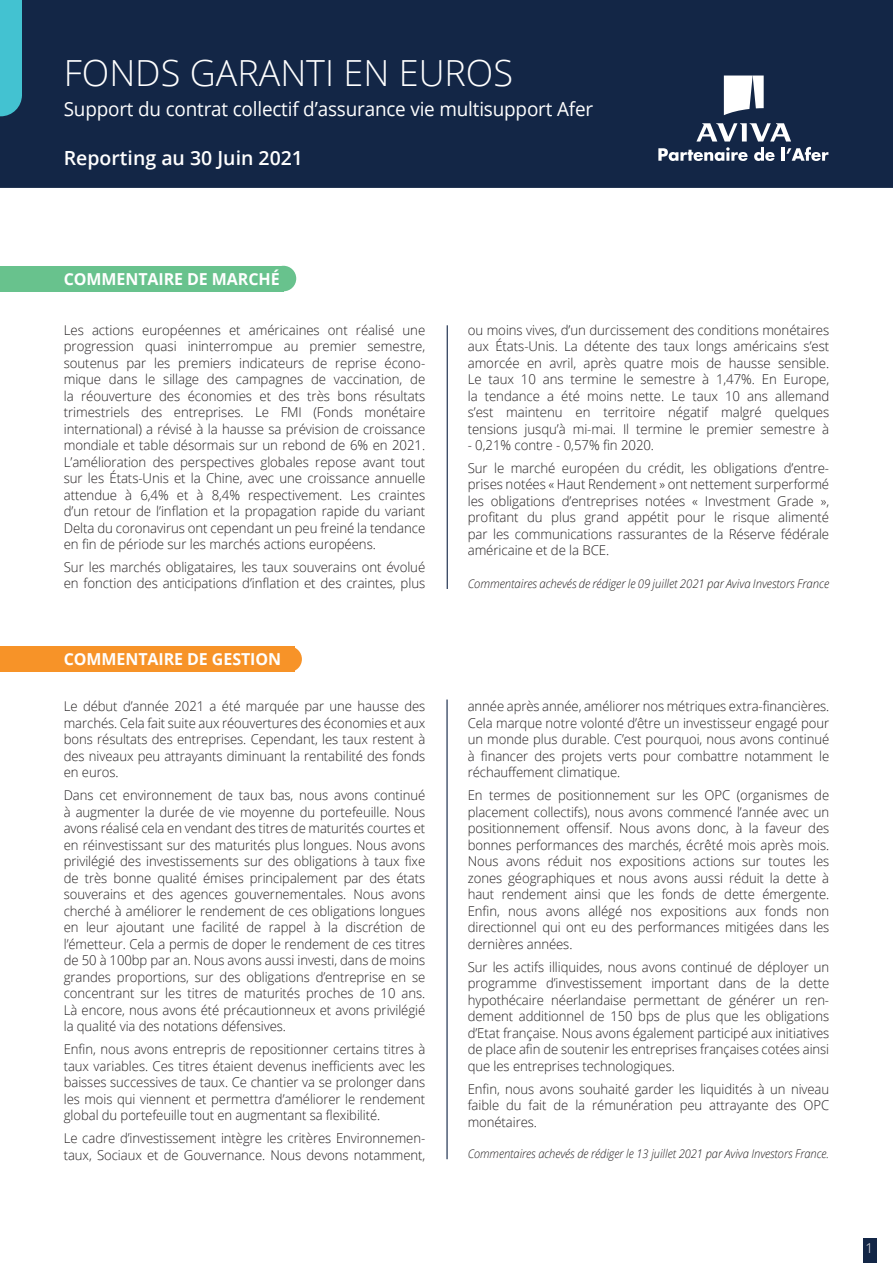
<style>
.page{position:relative;width:893px;height:1263px;background:#fff}
.page>*{position:absolute;margin:0;border:0;box-sizing:border-box;transform-origin:0 0}
.t1{font:300 36px "Open Sans";color:#fff}
.t2{font:19.5px "Open Sans";letter-spacing:-.01em;color:#fff}
.t3{font:600 19.5px "Open Sans";color:#fff}
.t4{font:700 16.5px "Open Sans";letter-spacing:-.005em;color:#fff}
.t5{font:300 13.5px/16.5px "Open Sans";letter-spacing:-.005em;color:#231f20;text-align:justify}
.t6{font:300 13.5px "Open Sans";color:#fff}
.t7{font:italic 300 12px "Open Sans";letter-spacing:-.005em;color:#231f20;scale:.93 1}
.t8{font:italic 300 12px "Open Sans";letter-spacing:-.005em;color:#231f20;scale:.95 1}
</style>
<div class="page">
<div style="left:0;top:0;width:893px;height:188px;background:#132646"></div>
<svg style="left:0;top:95px;width:22px;height:21px"></svg>
<div style="left:0;top:0;width:22px;height:95px;background:#43c2d1"></div>
<svg style="left:724px;top:76px;width:40px;height:39px"></svg>
<svg style="left:658px;top:123px;width:170px;height:38px"></svg>
<div style="left:863px;top:1238px;width:14px;height:25px;background:#132646"></div>
<hr style="left:447px;top:325px;width:1px;height:264px;background:#132646">
<div style="left:0;top:646px;width:295px;height:26px;background:#f79328"></div>
<div style="left:276px;top:646px;width:26px;height:26px;background:#f79328;border-radius:50%"></div>
<hr style="left:446px;top:699px;width:2px;height:460px;background:#132646">
<div style="left:0;top:266px;width:283px;height:25px;background:#68c28d"></div>
<div style="left:271px;top:266px;width:25px;height:25px;background:#68c28d;border-radius:50%"></div>
<h1 class="t1" style="left:64px;top:49px;width:451px">FONDS GARANTI EN EUROS</h1>
<h2 class="t2" style="left:64px;top:96px;width:531px">Support du contrat collectif d’assurance vie multisupport Afer</h2>
<h2 class="t3" style="left:64px;top:145px;width:241px">Reporting au 30 Juin 2021</h2>
<p class="t4" style="left:64px;top:267px;width:217px">COMMENTAIRE DE MARCHÉ</p>
<p class="t5" style="left:64px;top:321px;width:363px">Les actions européennes et américaines ont réalisé une progression quasi ininterrompue au premier semestre, soutenus par les premiers indicateurs de reprise écono&shy;mique dans le sillage des campagnes de vaccination, de la réouverture des économies et des très bons résultats trimestriels des entreprises. Le FMI (Fonds monétaire international) a révisé à la hausse sa prévision de croissance mondiale et table désormais sur un rebond de 6% en 2021.<br>L’amélioration des perspectives globales repose avant tout sur les États-Unis et la Chine, avec une croissance annuelle attendue à 6,4% et à 8,4% respectivement. Les craintes d’un retour de l’inflation et la propagation rapide du variant Delta du coronavirus ont cependant un peu freiné la tendance en fin de période sur les marchés actions européens.</p>
<p class="t5" style="left:64px;top:558px;width:363px">Sur les marchés obligataires, les taux souverains ont évolué en fonction des anticipations d’inflation et des craintes, plus</p>
<p class="t4" style="left:64px;top:647px;width:219px">COMMENTAIRE DE GESTION</p>
<p class="t5" style="left:64px;top:698px;width:363px">Le début d’année 2021 a été marquée par une hausse des marchés. Cela fait suite aux réouvertures des économies et aux bons résultats des entreprises. Cependant, les taux restent à des niveaux peu attrayants diminuant la rentabilité des fonds en euros.</p>
<p class="t5" style="left:64px;top:787px;width:363px">Dans cet environnement de taux bas, nous avons continué à augmenter la durée de vie moyenne du portefeuille. Nous avons réalisé cela en vendant des titres de maturités courtes et en réinvestissant sur des maturités plus longues. Nous avons privilégié des investissements sur des obligations à taux fixe de très bonne qualité émises principalement par des états souverains et des agences gouvernementales. Nous avons cherché à améliorer le rendement de ces obligations longues en leur ajoutant une facilité de rappel à la discrétion de l’émetteur. Cela a permis de doper le rendement de ces titres de 50 à 100bp par an. Nous avons aussi investi, dans de moins grandes proportions, sur des obligations d’entreprise en se concentrant sur les titres de maturités proches de 10 ans.<br>Là encore, nous avons été précautionneux et avons privilégié la qualité via des notations défensives.</p>
<p class="t5" style="left:64px;top:1041px;width:363px">Enfin, nous avons entrepris de repositionner certains titres à taux variables. Ces titres étaient devenus inefficients avec les baisses successives de taux. Ce chantier va se prolonger dans les mois qui viennent et permettra d’améliorer le rendement global du portefeuille tout en augmentant sa flexibilité.</p>
<p class="t5" style="left:64px;top:1129px;width:363px">Le cadre d’investissement intègre les critères Environnemen&shy;taux, Sociaux et de Gouvernance. Nous devons notamment,</p>
<p class="t5" style="left:468px;top:321px;width:363px">ou moins vives, d’un durcissement des conditions monétaires aux États-Unis. La détente des taux longs américains s’est amorcée en avril, après quatre mois de hausse sensible.<br>Le taux 10 ans termine le semestre à 1,47%. En Europe, la tendance a été moins nette. Le taux 10 ans allemand s’est maintenu en territoire négatif malgré quelques tensions jusqu’à mi-mai. Il termine le premier semestre à</p>
<p class="t5" style="left:468px;top:433px;width:363px;line-height:23px">- 0,21% contre - 0,57% fin 2020.<br>Sur le marché européen du crédit, les obligations d’entre-</p>
<p class="t5" style="left:468px;top:476px;width:363px">prises notées « Haut Rendement » ont nettement surperformé les obligations d’entreprises notées « Investment Grade », profitant du plus grand appétit pour le risque alimenté par les communications rassurantes de la Réserve fédérale américaine et de la BCE.</p>
<p class="t8" style="left:468px;top:575px;width:382px">Commentaires achevés de rédiger le 09 juillet 2021 par Aviva Investors France</p>
<p class="t5" style="left:468px;top:698px;width:363px">année après année, améliorer nos métriques extra-financières.<br>Cela marque notre volonté d’être un investisseur engagé pour un monde plus durable. C’est pourquoi, nous avons continué à financer des projets verts pour combattre notamment le réchauffement climatique.</p>
<p class="t5" style="left:468px;top:787px;width:363px">En termes de positionnement sur les OPC (organismes de placement collectifs), nous avons commencé l’année avec un positionnement offensif. Nous avons donc, à la faveur des bonnes performances des marchés, écrêté mois après mois.<br>Nous avons réduit nos expositions actions sur toutes les zones géographiques et nous avons aussi réduit la dette à haut rendement ainsi que les fonds de dette émergente.<br>Enfin, nous avons allégé nos expositions aux fonds non directionnel qui ont eu des performances mitigées dans les dernières années.</p>
<p class="t5" style="left:468px;top:958px;width:363px">Sur les actifs illiquides, nous avons continué de déployer un programme d’investissement important dans de la dette hypothécaire néerlandaise permettant de générer un ren&shy;dement additionnel de 150 bps de plus que les obligations d’Etat française. Nous avons également participé aux initiatives de place afin de soutenir les entreprises françaises cotées ainsi que les entreprises technologiques.</p>
<p class="t5" style="left:468px;top:1080px;width:363px">Enfin, nous avons souhaité garder les liquidités à un niveau faible du fait de la rémunération peu attrayante des OPC monétaires.</p>
<p class="t7" style="left:468px;top:1146px;width:390px">Commentaires achevés de rédiger le 13 juillet 2021 par Aviva Investors France.</p>
<p class="t6" style="left:865px;top:1239px;width:9px">1</p>
</div>
